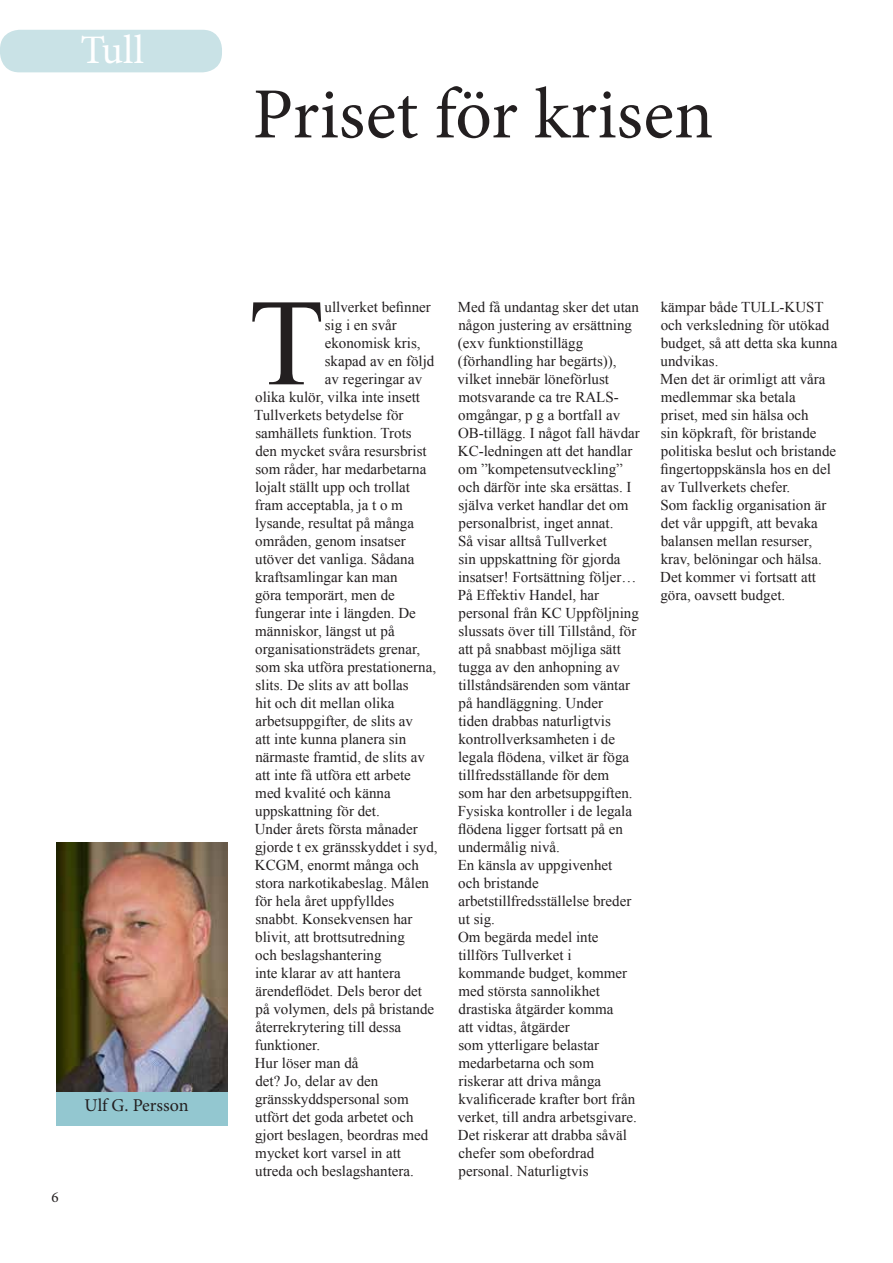
<style>
.page{position:relative;width:893px;height:1263px;background:#fff}
.page>*{position:absolute;margin:0;border:0;box-sizing:border-box;transform-origin:0 0}
.t1{font:123.75px "Times New Roman";color:#231f20}
.t2{font:72px "Minion Pro";color:#231f20}
.t3{font:40.5px "Minion Pro";color:#fff}
.t4{font:18px "Minion Pro";letter-spacing:-.005em;color:#231f20}
.t5{font:15px/18px "Times New Roman";color:#231f20}
.t6{font:15px "Minion Pro";color:#231f20}
</style>
<div class="page">
<div style="left:56px;top:1091px;width:172px;height:35px;background:#93c7d0"></div>
<div style="left:0;top:30px;width:222px;height:42px;background:#c9e2e6;border-radius:19px"></div>
<img style="left:56px;top:842px;width:172px;height:249px">
<h3 class="t3" style="left:80px;top:22px;width:65px">Tull</h3>
<h2 class="t2" style="left:253px;top:66px;width:462px">Priset för krisen</h2>
<p class="t4" style="left:85px;top:1093px;width:106px">Ulf G. Persson</p>
<p class="t6" style="left:52px;top:1187px;width:9px">6</p>
<h1 class="t1" style="left:249px;top:260px;width:77px">T</h1>
<p class="t5" style="left:325px;top:298px;width:108px">ullverket befinner</p>
<p class="t5" style="left:325px;top:316px;width:74px">sig i en svår</p>
<p class="t5" style="left:325px;top:334px;width:97px">ekonomisk kris,</p>
<p class="t5" style="left:325px;top:352px;width:111px">skapad av en följd</p>
<p class="t5" style="left:325px;top:370px;width:99px">av regeringar av</p>
<p class="t5" style="left:255px;top:388px;width:166px">olika kulör, vilka inte insett</p>
<p class="t5" style="left:254px;top:406px;width:151px">Tullverkets betydelse för</p>
<p class="t5" style="left:255px;top:424px;width:158px">samhällets funktion. Trots</p>
<p class="t5" style="left:255px;top:442px;width:173px">den mycket svåra resursbrist</p>
<p class="t5" style="left:255px;top:460px;width:173px">som råder, har medarbetarna</p>
<p class="t5" style="left:255px;top:478px;width:157px">lojalt ställt upp och trollat</p>
<p class="t5" style="left:255px;top:496px;width:150px">fram acceptabla, ja t o m</p>
<p class="t5" style="left:255px;top:514px;width:161px">lysande, resultat på många</p>
<p class="t5" style="left:255px;top:532px;width:152px">områden, genom insatser</p>
<p class="t5" style="left:255px;top:550px;width:161px">utöver det vanliga. Sådana</p>
<p class="t5" style="left:255px;top:568px;width:144px">kraftsamlingar kan man</p>
<p class="t5" style="left:255px;top:586px;width:141px">göra temporärt, men de</p>
<p class="t5" style="left:255px;top:604px;width:163px">fungerar inte i längden. De</p>
<p class="t5" style="left:255px;top:622px;width:141px">människor, längst ut på</p>
<p class="t5" style="left:255px;top:640px;width:166px">organisationsträdets grenar,</p>
<p class="t5" style="left:255px;top:658px;width:182px">som ska utföra prestationerna,</p>
<p class="t5" style="left:255px;top:676px;width:155px">slits. De slits av att bollas</p>
<p class="t5" style="left:255px;top:694px;width:141px">hit och dit mellan olika</p>
<p class="t5" style="left:255px;top:712px;width:159px">arbetsuppgifter, de slits av</p>
<p class="t5" style="left:255px;top:730px;width:152px">att inte kunna planera sin</p>
<p class="t5" style="left:255px;top:748px;width:171px">närmaste framtid, de slits av</p>
<p class="t5" style="left:255px;top:766px;width:157px">att inte få utföra ett arbete</p>
<p class="t5" style="left:255px;top:784px;width:137px">med kvalité och känna</p>
<p class="t5" style="left:255px;top:802px;width:126px">uppskattning för det.</p>
<p class="t5" style="left:255px;top:820px;width:164px">Under årets första månader</p>
<p class="t5" style="left:255px;top:838px;width:184px">gjorde t ex gränsskyddet i syd,</p>
<p class="t5" style="left:255px;top:856px;width:166px">KCGM, enormt många och</p>
<p class="t5" style="left:255px;top:874px;width:175px">stora narkotikabeslag. Målen</p>
<p class="t5" style="left:255px;top:892px;width:141px">för hela året uppfylldes</p>
<p class="t5" style="left:255px;top:910px;width:159px">snabbt. Konsekvensen har</p>
<p class="t5" style="left:255px;top:928px;width:151px">blivit, att brottsutredning</p>
<p class="t5" style="left:255px;top:946px;width:128px">och beslagshantering</p>
<p class="t5" style="left:255px;top:964px;width:147px">inte klarar av att hantera</p>
<p class="t5" style="left:255px;top:982px;width:168px">ärendeflödet. Dels beror det</p>
<p class="t5" style="left:255px;top:1000px;width:180px">på volymen, dels på bristande</p>
<p class="t5" style="left:255px;top:1018px;width:147px">återrekrytering till dessa</p>
<p class="t5" style="left:255px;top:1036px;width:67px">funktioner.</p>
<p class="t5" style="left:255px;top:1054px;width:105px">Hur löser man då</p>
<p class="t5" style="left:255px;top:1072px;width:124px">det? Jo, delar av den</p>
<p class="t5" style="left:255px;top:1090px;width:155px">gränsskyddspersonal som</p>
<p class="t5" style="left:255px;top:1108px;width:160px">utfört det goda arbetet och</p>
<p class="t5" style="left:255px;top:1126px;width:175px">gjort beslagen, beordras med</p>
<p class="t5" style="left:255px;top:1144px;width:147px">mycket kort varsel in att</p>
<p class="t5" style="left:255px;top:1162px;width:160px">utreda och beslagshantera.</p>
<p class="t5" style="left:457px;top:298px;width:184px">Med få undantag sker det utan någon justering av ersättning (exv funktionstillägg (förhandling har begärts)), vilket innebär löneförlust motsvarande ca tre RALS&shy;omgångar, p g a bortfall av<br>OB-tillägg. I något fall hävdar<br>KC-ledningen att det handlar om ”kompetensutveckling” och därför inte ska ersättas. I själva verket handlar det om personalbrist, inget annat.<br>Så visar alltså Tullverket<br>sin uppskattning för gjorda insatser! Fortsättning följer…<br>På Effektiv Handel, har personal från KC Uppföljning slussats över till Tillstånd, för att på snabbast möjliga sätt tugga av den anhopning av tillståndsärenden som väntar på handläggning. Under<br>tiden drabbas naturligtvis kontrollverksamheten i de legala flödena, vilket är föga tillfredsställande för dem<br>som har den arbetsuppgiften.<br>Fysiska kontroller i de legala flödena ligger fortsatt på en undermålig nivå.<br>En känsla av uppgivenhet<br>och bristande arbetstillfredsställelse breder ut sig.<br>Om begärda medel inte tillförs Tullverket i kommande budget, kommer med största sannolikhet drastiska åtgärder komma<br>att vidtas, åtgärder<br>som ytterligare belastar medarbetarna och som riskerar att driva många kvalificerade krafter bort från verket, till andra arbetsgivare.<br>Det riskerar att drabba såväl chefer som obefordrad personal. Naturligtvis</p>
<p class="t5" style="left:660px;top:298px;width:179px">kämpar både TULL-KUST och verksledning för utökad budget, så att detta ska kunna undvikas.<br>Men det är orimligt att våra medlemmar ska betala<br>priset, med sin hälsa och<br>sin köpkraft, för bristande politiska beslut och bristande fingertoppskänsla hos en del av Tullverkets chefer.<br>Som facklig organisation är det vår uppgift, att bevaka balansen mellan resurser, krav, belöningar och hälsa.<br>Det kommer vi fortsatt att göra, oavsett budget.</p>
</div>
